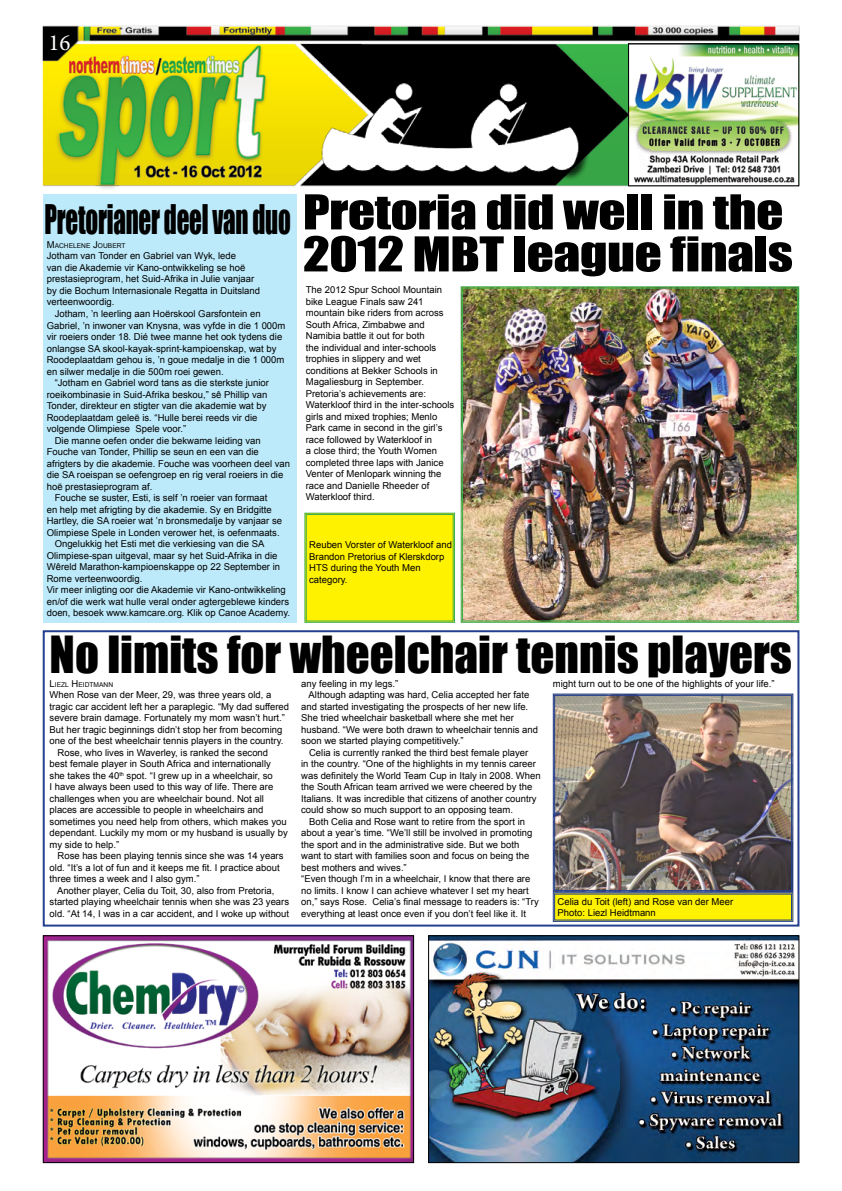
<style>
.page{position:relative;width:842px;height:1191px;background:#fff}
.page>*{position:absolute;margin:0;border:0;box-sizing:border-box;transform-origin:0 0}
.t1{font:47px "Impact";color:#000}
.t2{font:44.4px/42px "Impact";letter-spacing:-.01em;color:#000;scale:1.21 1}
.t3{font:37.5px "Impact";letter-spacing:-.01em;color:#000;scale:.67 1}
.t4{font:23px "Minion Pro";color:#fff}
.t5{font:9.5px/11.5px "Arial";color:#000}
.t6{font:6.7px "Arial";color:#000}
.s1{font-size:9.5px}
</style>
<div class="page">
<img style="left:42px;top:25px;width:758px;height:1139px">
<img style="left:45px;top:937px;width:367px;height:224px">
<div style="left:43px;top:935px;width:371px;height:228px;border:1px solid #000"></div>
<img style="left:430px;top:937px;width:367px;height:224px">
<div style="left:428px;top:935px;width:371px;height:228px;border:1px solid #000"></div>
<img style="left:630px;top:45px;width:167px;height:139px">
<div style="left:628px;top:43px;width:171px;height:143px;border:1px solid #000"></div>
<div style="left:43px;top:630px;width:756px;height:296px;background:#fff;border:2px solid #25408f"></div>
<img style="left:552px;top:693px;width:242px;height:198px">
<div style="left:554px;top:695px;width:238px;height:195px;border:1px solid #25408f"></div>
<svg style="left:552px;top:891px;width:242px;height:31px;background:#dad31c"></svg>
<div style="left:43px;top:195px;width:253px;height:428px;background:#bdeafa"></div>
<img style="left:460px;top:286px;width:340px;height:337px">
<div style="left:462px;top:288px;width:335px;height:333px;border:1px solid #41ad49"></div>
<div style="left:304px;top:512px;width:151px;height:111px;background:#fff200"></div>
<div style="left:306px;top:514px;width:147px;height:107px;border:1px solid #41ad49"></div>
<img style="left:309px;top:64px;width:282px;height:127px">
<h3 class="t4" style="left:48px;top:27px;width:24px">16</h3>
<h3 class="t3" style="left:45px;top:190px;width:369px">Pretorianer deel van duo</h3>
<p class="t6" style="left:47px;top:241px;width:80px"><span class="s1">M</span>ACH ELENE <span class="s1">J</span>OUBERT</p>
<p class="t5" style="left:47px;top:250px;width:215px">Jotham van Tonder en Gabriel van Wyk, lede<br>van die Akademie vir Kano-ontwikkeling se hoë prestasieprogram, het Suid-Afrika in Julie vanjaar by die Bochum Internasionale Regatta in Duitsland verteenwoordig.</p>
<p class="t5" style="left:55px;top:308px;width:207px">Jotham, ’n leerling aan Hoërskool Garsfontein en</p>
<p class="t5" style="left:47px;top:319px;width:240px">Gabriel, ’n inwoner van Knysna, was vyfde in die 1 000m</p>
<p class="t5" style="left:47px;top:331px;width:237px">vir roeiers onder 18. Dié twee manne het ook tydens die</p>
<p class="t5" style="left:47px;top:342px;width:231px">onlangse SA skool-kayak-sprint-kampioenskap, wat by</p>
<p class="t5" style="left:47px;top:354px;width:239px">Roodeplaatdam gehou is, ’n goue medalje in die 1 000m</p>
<p class="t5" style="left:47px;top:365px;width:178px">en silwer medalje in die 500m roei gewen.</p>
<p class="t5" style="left:55px;top:377px;width:216px">“Jotham en Gabriel word tans as die sterkste junior</p>
<p class="t5" style="left:47px;top:388px;width:222px">roeikombinasie in Suid-Afrika beskou,” sê Phillip van</p>
<p class="t5" style="left:47px;top:400px;width:221px">Tonder, direkteur en stigter van die akademie wat by</p>
<p class="t5" style="left:47px;top:411px;width:212px">Roodeplaatdam geleë is. “Hulle berei reeds vir die</p>
<p class="t5" style="left:47px;top:423px;width:141px">volgende Olimpiese Spele voor.”</p>
<p class="t5" style="left:55px;top:434px;width:207px">Die manne oefen onder die bekwame leiding van</p>
<p class="t5" style="left:47px;top:446px;width:214px">Fouche van Tonder, Phillip se seun en een van die</p>
<p class="t5" style="left:47px;top:457px;width:245px">afrigters by die akademie. Fouche was voorheen deel van</p>
<p class="t5" style="left:47px;top:469px;width:238px">die SA roeispan se oefengroep en rig veral roeiers in die</p>
<p class="t5" style="left:47px;top:480px;width:107px">hoë prestasieprogram af.</p>
<p class="t5" style="left:55px;top:492px;width:214px">Fouche se suster, Esti, is self ’n roeier van formaat</p>
<p class="t5" style="left:47px;top:503px;width:226px">en help met afrigting by die akademie. Sy en Bridgitte</p>
<p class="t5" style="left:47px;top:515px;width:237px">Hartley, die SA roeier wat ’n bronsmedalje by vanjaar se</p>
<p class="t5" style="left:47px;top:526px;width:234px">Olimpiese Spele in Londen verower het, is oefenmaats.</p>
<p class="t5" style="left:55px;top:538px;width:211px">Ongelukkig het Esti met die verkiesing van die SA</p>
<p class="t5" style="left:47px;top:549px;width:232px">Olimpiese-span uitgeval, maar sy het Suid-Afrika in die</p>
<p class="t5" style="left:47px;top:561px;width:235px">Wêreld Marathon-kampioenskappe op 22 September in</p>
<p class="t5" style="left:47px;top:573px;width:97px">Rome verteenwoordig.</p>
<p class="t5" style="left:47px;top:584px;width:241px">Vir meer inligting oor die Akademie vir Kano-ontwikkeling</p>
<p class="t5" style="left:47px;top:596px;width:244px">en/of die werk wat hulle veral onder agtergeblewe kinders</p>
<p class="t5" style="left:47px;top:607px;width:245px">doen, besoek www.kamcare.org. Klik op Canoe Academy.</p>
<h2 class="t2" style="left:303px;top:190px;width:407px">Pretoria did well in the<br>2012 MBT league finals</h2>
<p class="t5" style="left:306px;top:284px;width:150px">The 2012 Spur School Mountain bike League Finals saw 241 mountain bike riders from across<br>South Africa, Zimbabwe and<br>Namibia battle it out for both<br>the individual and inter-schools trophies in slippery and wet conditions at Bekker Schools in<br>Magaliesburg in September.<br>Pretoria’s achievements are:<br>Waterkloof third in the inter-schools girls and mixed trophies; Menlo<br>Park came in second in the girl’s race followed by Waterkloof in<br>a close third; the Youth Women completed three laps with Janice<br>Venter of Menlopark winning the race and Danielle Rheeder of<br>Waterkloof third.</p>
<p class="t5" style="left:309px;top:539px;width:144px">Reuben Vorster of Waterkloof and<br>Brandon Pretorius of Klerskdorp<br>HTS during the Youth Men category.</p>
<h1 class="t1" style="left:50px;top:618px;width:744px">No limits for wheelchair tennis players</h1>
<p class="t6" style="left:50px;top:680px;width:65px"><span class="s1">L</span>IEZL <span class="s1">H</span>EIDTMANN</p>
<p class="t5" style="left:50px;top:689px;width:223px">When Rose van der Meer, 29, was three years old, a</p>
<p class="t5" style="left:50px;top:701px;width:241px">tragic car accident left her a paraplegic. “My dad suffered</p>
<p class="t5" style="left:50px;top:712px;width:237px">severe brain damage. Fortunately my mom wasn’t hurt.”</p>
<p class="t5" style="left:50px;top:724px;width:234px">But her tragic beginnings didn’t stop her from becoming</p>
<p class="t5" style="left:50px;top:735px;width:235px">one of the best wheelchair tennis players in the country.</p>
<p class="t5" style="left:58px;top:747px;width:212px">Rose, who lives in Waverley, is ranked the second</p>
<p class="t5" style="left:50px;top:758px;width:223px">best female player in South Africa and internationally</p>
<p class="t5" style="left:50px;top:770px;width:225px">she takes the 40<sup>th</sup> spot. “I grew up in a wheelchair, so</p>
<p class="t5" style="left:50px;top:781px;width:225px">I have always been used to this way of life. There are</p>
<p class="t5" style="left:50px;top:793px;width:216px">challenges when you are wheelchair bound. Not all</p>
<p class="t5" style="left:50px;top:804px;width:215px">places are accessible to people in wheelchairs and</p>
<p class="t5" style="left:50px;top:816px;width:239px">sometimes you need help from others, which makes you</p>
<p class="t5" style="left:50px;top:827px;width:240px">dependant. Luckily my mom or my husband is usually by</p>
<p class="t5" style="left:50px;top:839px;width:71px">my side to help.”</p>
<p class="t5" style="left:58px;top:850px;width:227px">Rose has been playing tennis since she was 14 years</p>
<p class="t5" style="left:50px;top:862px;width:232px">old. “It’s a lot of fun and it keeps me fit. I practice about</p>
<p class="t5" style="left:50px;top:873px;width:151px">three times a week and I also gym.”</p>
<p class="t5" style="left:57px;top:885px;width:219px">Another player, Celia du Toit, 30, also from Pretoria,</p>
<p class="t5" style="left:50px;top:896px;width:241px">started playing wheelchair tennis when she was 23 years</p>
<p class="t5" style="left:50px;top:908px;width:241px">old. “At 14, I was in a car accident, and I woke up without</p>
<p class="t5" style="left:301px;top:678px;width:99px">any feeling in my legs.”</p>
<p class="t5" style="left:309px;top:689px;width:222px">Although adapting was hard, Celia accepted her fate</p>
<p class="t5" style="left:301px;top:701px;width:229px">and started investigating the prospects of her new life.</p>
<p class="t5" style="left:301px;top:712px;width:214px">She tried wheelchair basketball where she met her</p>
<p class="t5" style="left:301px;top:724px;width:238px">husband. “We were both drawn to wheelchair tennis and</p>
<p class="t5" style="left:301px;top:735px;width:164px">soon we started playing competitively.”</p>
<p class="t5" style="left:309px;top:747px;width:221px">Celia is currently ranked the third best female player</p>
<p class="t5" style="left:301px;top:758px;width:236px">in the country. “One of the highlights in my tennis career</p>
<p class="t5" style="left:301px;top:770px;width:241px">was definitely the World Team Cup in Italy in 2008. When</p>
<p class="t5" style="left:301px;top:781px;width:233px">the South African team arrived we were cheered by the</p>
<p class="t5" style="left:301px;top:793px;width:237px">Italians. It was incredible that citizens of another country</p>
<p class="t5" style="left:301px;top:804px;width:213px">could show so much support to an opposing team.</p>
<p class="t5" style="left:309px;top:816px;width:217px">Both Celia and Rose want to retire from the sport in</p>
<p class="t5" style="left:301px;top:827px;width:233px">about a year’s time. “We’ll still be involved in promoting</p>
<p class="t5" style="left:301px;top:839px;width:220px">the sport and in the administrative side. But we both</p>
<p class="t5" style="left:301px;top:850px;width:230px">want to start with families soon and focus on being the</p>
<p class="t5" style="left:301px;top:862px;width:107px">best mothers and wives.”</p>
<p class="t5" style="left:301px;top:873px;width:231px">“Even though I’m in a wheelchair, I know that there are</p>
<p class="t5" style="left:301px;top:885px;width:229px">no limits. I know I can achieve whatever I set my heart</p>
<p class="t5" style="left:301px;top:896px;width:239px">on,” says Rose. Celia’s final message to readers is: “Try</p>
<p class="t5" style="left:301px;top:908px;width:226px">everything at least once even if you don’t feel like it. It</p>
<p class="t5" style="left:553px;top:678px;width:223px">might turn out to be one of the highlights of your life.”</p>
<p class="t5" style="left:558px;top:895px;width:177px">Celia du Toit (left) and Rose van der Meer<br>Photo: Liezl Heidtmann</p>
</div>
